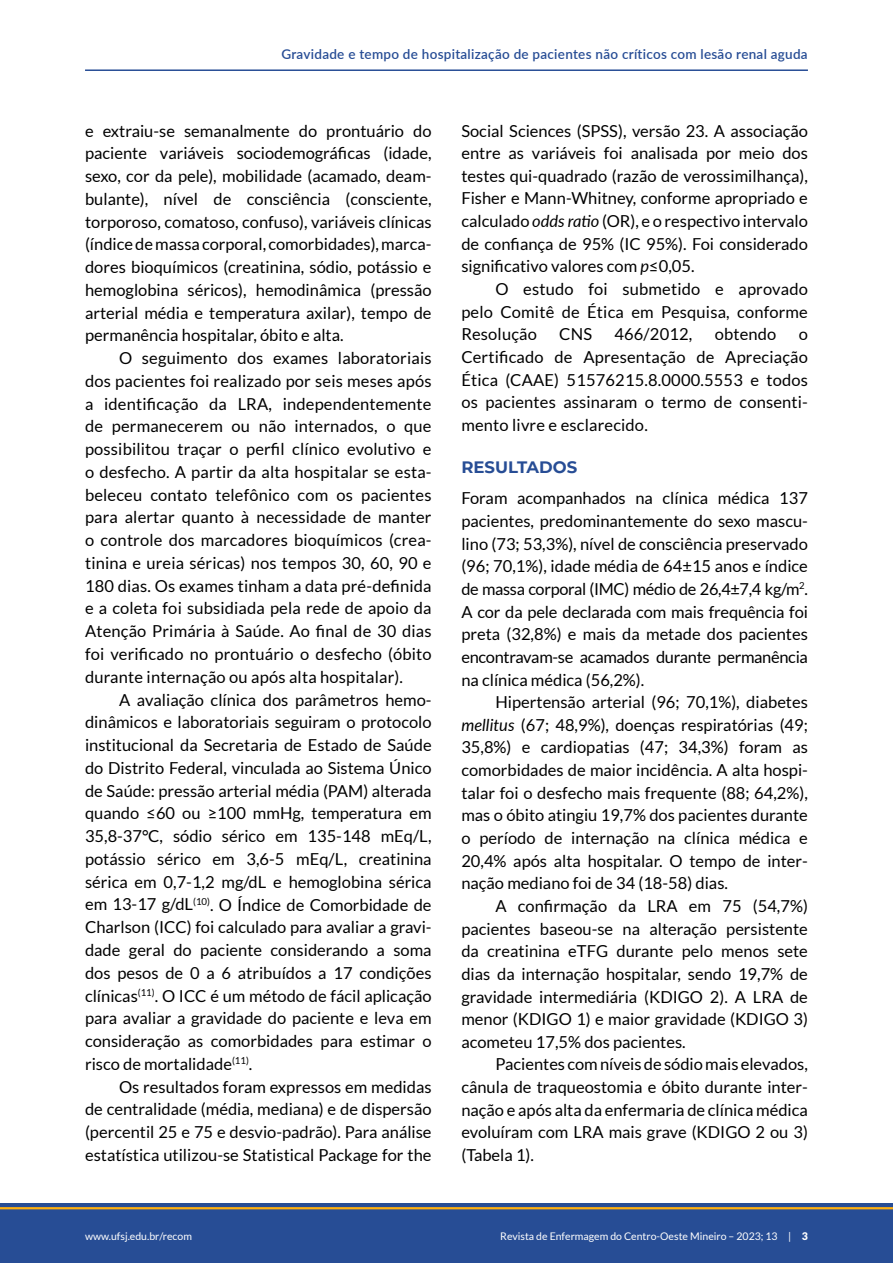
<style>
.page{position:relative;width:893px;height:1263px;background:#fff}
.page>*{position:absolute;margin:0;border:0;box-sizing:border-box;transform-origin:0 0}
.t1{font:16.5px/22.8px "Lato";color:#000;text-align:justify}
.t2{font:700 16.5px "Montserrat";color:#274d95}
.t3{font:600 13.5px "Lato";letter-spacing:.02em;color:#274d95}
.t4{font:10.5px "Lato";color:#fff}
.s1{font-style:italic}
.s2{font-weight:900}
</style>
<div class="page">
<div style="left:0;top:1203px;width:893px;height:60px;background:#274d95"></div>
<hr style="left:0;top:1207px;width:893px;height:2px;background:#ffb011">
<hr style="left:85px;top:69px;width:723px;height:2px;background:#274d95">
<p class="t3" style="left:281px;top:44px;width:528px">Gravidade e tempo de hospitalização de pacientes não críticos com lesão renal aguda</p>
<p class="t1" style="left:85px;top:119px;width:348px">e extraiu-se semanalmente do prontuário do paciente variáveis sociodemográficas (idade, sexo, cor da pele), mobilidade (acamado, deam&shy;bulante), nível de consciência (consciente, torporoso, comatoso, confuso), variáveis clínicas (índice de massa corporal, comorbidades), marca&shy;dores bioquímicos (creatinina, sódio, potássio e hemoglobina séricos), hemodinâmica (pressão arterial média e temperatura axilar), tempo de permanência hospitalar, óbito e alta.</p>
<p class="t1" style="left:85px;top:347px;width:348px;text-indent:34px">O seguimento dos exames laboratoriais dos pacientes foi realizado por seis meses após a identificação da LRA, independentemente de permanecerem ou não internados, o que possibilitou traçar o perfil clínico evolutivo e o desfecho. A partir da alta hospitalar se esta&shy;beleceu contato telefônico com os pacientes para alertar quanto à necessidade de manter o controle dos marcadores bioquímicos (crea&shy;tinina e ureia séricas) nos tempos 30, 60, 90 e 180 dias. Os exames tinham a data pré-definida e a coleta foi subsidiada pela rede de apoio da Atenção Primária à Saúde. Ao final de 30 dias foi verificado no prontuário o desfecho (óbito durante internação ou após alta hospitalar).</p>
<p class="t1" style="left:85px;top:688px;width:348px;text-indent:34px">A avaliação clínica dos parâmetros hemo&shy;dinâmicos e laboratoriais seguiram o protocolo institucional da Secretaria de Estado de Saúde do Distrito Federal, vinculada ao Sistema Único de Saúde: pressão arterial média (PAM) alterada quando ≤60 ou ≥100 mmHg, temperatura em 35,8-37°C, sódio sérico em 135-148 mEq/L, potássio sérico em 3,6-5 mEq/L, creatinina sérica em 0,7-1,2 mg/dL e hemoglobina sérica em 13-17 g/dL<sup>(10)</sup>. O Índice de Comorbidade de Charlson (ICC) foi calculado para avaliar a gravi&shy;dade geral do paciente considerando a soma dos pesos de 0 a 6 atribuídos a 17 condições clínicas<sup>(11)</sup>. O ICC é um método de fácil aplicação para avaliar a gravidade do paciente e leva em consideração as comorbidades para estimar o risco de mortalidade<sup>(11)</sup>.</p>
<p class="t1" style="left:85px;top:1075px;width:348px;text-indent:34px">Os resultados foram expressos em medidas de centralidade (média, mediana) e de dispersão (percentil 25 e 75 e desvio-padrão). Para análise estatística utilizou-se Statistical Package for the</p>
<p class="t1" style="left:461px;top:119px;width:348px">Social Sciences (SPSS), versão 23. A associação entre as variáveis foi analisada por meio dos testes qui-quadrado (razão de verossimilhança), Fisher e Mann-Whitney, conforme apropriado e calculado <span class="s1">odds ratio</span> (OR), e o respectivo intervalo de confiança de 95% (IC 95%). Foi considerado significativo valores com <span class="s1">p</span>≤0,05.</p>
<p class="t1" style="left:461px;top:278px;width:348px;text-indent:34px">O estudo foi submetido e aprovado pelo Comitê de Ética em Pesquisa, conforme Resolução</p>
<p class="t1" style="left:559px;top:323px;width:34px">CNS</p>
<p class="t1" style="left:614px;top:323px;width:79px">466/2012,</p>
<p class="t1" style="left:715px;top:323px;width:63px">obtendo</p>
<p class="t1" style="left:461px;top:323px;width:348px;text-indent:337px">o Certificado de Apresentação de Apreciação Ética (CAAE) 51576215.8.0000.5553 e todos os pacientes assinaram o termo de consenti&shy;mento livre e esclarecido.</p>
<p class="t2" style="left:461px;top:455px;width:117px">RESULTADOS</p>
<p class="t1" style="left:461px;top:487px;width:348px">Foram acompanhados na clínica médica 137 pacientes, predominantemente do sexo mascu&shy;lino (73; 53,3%), nível de consciência preservado (96; 70,1%), idade média de 64±15 anos e índice de massa corporal (IMC) médio de 26,4±7,4 kg/m<sup>2</sup>.<br>A cor da pele declarada com mais frequência foi preta (32,8%) e mais da metade dos pacientes encontravam-se acamados durante permanência na clínica médica (56,2%).</p>
<p class="t1" style="left:461px;top:691px;width:348px;text-indent:34px">Hipertensão arterial (96; 70,1%), diabetes <span class="s1">mellitus</span> (67; 48,9%), doenças respiratórias (49; 35,8%) e cardiopatias (47; 34,3%) foram as comorbidades de maior incidência. A alta hospi&shy;talar foi o desfecho mais frequente (88; 64,2%), mas o óbito atingiu 19,7% dos pacientes durante o período de internação na clínica médica e 20,4% após alta hospitalar. O tempo de inter&shy;nação mediano foi de 34 (18-58) dias.</p>
<p class="t1" style="left:461px;top:894px;width:348px;text-indent:34px">A confirmação da LRA em 75 (54,7%) pacientes baseou-se na alteração persistente da creatinina eTFG durante pelo menos sete dias da internação hospitalar, sendo 19,7% de gravidade intermediária (KDIGO 2). A LRA de menor (KDIGO 1) e maior gravidade (KDIGO 3) acometeu 17,5% dos pacientes.</p>
<p class="t1" style="left:461px;top:1053px;width:348px;text-indent:34px">Pacientes com níveis de sódio mais elevados, cânula de traqueostomia e óbito durante inter&shy;nação e após alta da enfermaria de clínica médica evoluíram com LRA mais grave (KDIGO 2 ou 3) (Tabela 1).</p>
<p class="t4" style="left:85px;top:1230px;width:108px">www.ufsj.edu.br/recom</p>
<p class="t4" style="left:500px;top:1230px;width:309px">Revista de Enfermagem do Centro-Oeste Mineiro – 2023; 13 | <span class="s2">3</span></p>
</div>
